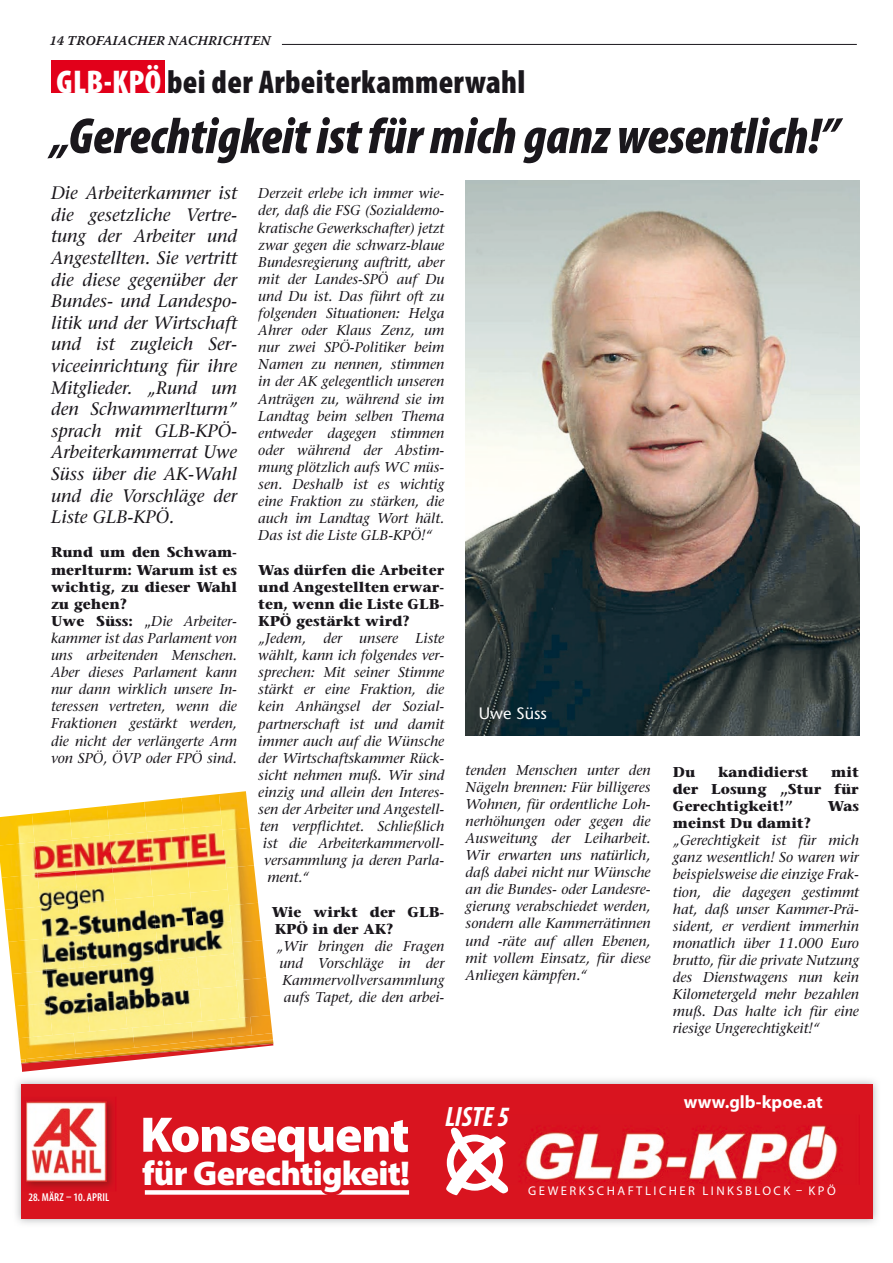
<style>
.page{position:relative;width:893px;height:1263px;background:#fff}
.page>*{position:absolute;margin:0;border:0;box-sizing:border-box;transform-origin:0 0}
.t1{font:italic 900 condensed 51px "Myriad Pro";color:#1a171c}
.t2{font:900 50.4px "Myriad Pro";letter-spacing:-.02em;color:#fff}
.t3{font:900 34.5px "Myriad Pro";letter-spacing:-.02em;color:#fff}
.t4{font:900 condensed 33px "Myriad Pro";letter-spacing:.01em;color:#1a171c}
.t5{font:italic 700 condensed 28.05px "Myriad Pro";color:#fff}
.t6{font:italic 18px/21.6px "Stone Serif";color:#1a171c;text-align:justify}
.t7{font:700 18px "Myriad Pro";letter-spacing:.005em;color:#fff}
.t8{font:16.5px "Stone Sans";color:#fff}
.t9{font:italic 14.25px/17.1px "Stone Serif";color:#1a171c;text-align:justify}
.t10{font:700 14.25px/17.1px "Stone Serif";color:#1a171c;text-align:justify}
.t11{font:13.5px "Warnock Pro Semibold It Capt";letter-spacing:.01em;color:#1a171c}
.t12{font:12.6px "Myriad Pro";letter-spacing:.195em;color:#fff}
.t13{font:600 condensed 11.55px "Myriad Pro";letter-spacing:.01em;color:#fff}
.t14{font:600 10.8px "Myriad Pro";color:#fff}
.t15{font:600 8.1px "Myriad Pro";color:#fff}
.s1{color:#fff}
.s2{font-weight:700;font-style:normal}
.s3{font-style:normal}
</style>
<div class="page">
<hr style="left:282px;top:44px;width:575px;height:1px;background:#1a171c">
<div style="left:52px;top:60px;width:113px;height:33px;background:#e2001a"></div>
<img style="left:466px;top:181px;width:394px;height:555px">
<img style="left:16px;top:1080px;width:862px;height:144px">
<div style="left:21px;top:1084px;width:851px;height:135px;background:#d9141f"></div>
<div style="left:145px;top:1190px;width:264px;height:5px;background:#fff"></div>
<div style="left:321px;top:1181px;width:22px;height:14px;background:#d91421;border-radius:50%"></div>
<img style="left:519px;top:1125px;width:324px;height:59px">
<img style="left:25px;top:1100px;width:88px;height:88px">
<img style="left:26px;top:1101px;width:81px;height:80px">
<svg style="left:446px;top:1127px;width:63px;height:69px"></svg>
<img style="left:0;top:814px;width:32px;height:28px">
<img style="left:32px;top:810px;width:37px;height:32px">
<img style="left:69px;top:806px;width:38px;height:33px">
<img style="left:107px;top:802px;width:37px;height:33px">
<img style="left:144px;top:798px;width:38px;height:34px">
<img style="left:182px;top:794px;width:37px;height:34px">
<img style="left:219px;top:791px;width:31px;height:37px">
<img style="left:0;top:842px;width:35px;height:36px">
<img style="left:35px;top:839px;width:37px;height:35px">
<img style="left:72px;top:835px;width:37px;height:36px">
<img style="left:109px;top:832px;width:38px;height:35px">
<img style="left:147px;top:828px;width:37px;height:36px">
<img style="left:184px;top:825px;width:41px;height:35px">
<img style="left:222px;top:828px;width:32px;height:37px">
<img style="left:2px;top:874px;width:35px;height:35px">
<img style="left:37px;top:871px;width:38px;height:35px">
<img style="left:75px;top:867px;width:37px;height:36px">
<img style="left:112px;top:864px;width:38px;height:36px">
<img style="left:150px;top:860px;width:37px;height:36px">
<img style="left:187px;top:857px;width:41px;height:36px">
<img style="left:226px;top:865px;width:32px;height:38px">
<img style="left:5px;top:906px;width:35px;height:33px">
<img style="left:40px;top:903px;width:38px;height:36px">
<img style="left:78px;top:900px;width:37px;height:35px">
<img style="left:115px;top:896px;width:38px;height:36px">
<img style="left:153px;top:893px;width:37px;height:35px">
<img style="left:190px;top:889px;width:41px;height:36px">
<img style="left:229px;top:903px;width:33px;height:37px">
<img style="left:8px;top:939px;width:35px;height:35px">
<img style="left:43px;top:935px;width:38px;height:36px">
<img style="left:81px;top:932px;width:37px;height:35px">
<img style="left:118px;top:928px;width:38px;height:36px">
<img style="left:156px;top:925px;width:37px;height:35px">
<img style="left:193px;top:921px;width:41px;height:36px">
<img style="left:233px;top:940px;width:33px;height:37px">
<img style="left:12px;top:971px;width:34px;height:33px">
<img style="left:46px;top:967px;width:38px;height:36px">
<img style="left:84px;top:964px;width:37px;height:35px">
<img style="left:121px;top:960px;width:38px;height:36px">
<img style="left:159px;top:957px;width:37px;height:35px">
<img style="left:196px;top:953px;width:41px;height:36px">
<img style="left:236px;top:977px;width:34px;height:40px">
<img style="left:15px;top:1003px;width:34px;height:35px">
<img style="left:49px;top:999px;width:38px;height:34px">
<img style="left:87px;top:996px;width:37px;height:32px">
<img style="left:124px;top:992px;width:38px;height:36px">
<img style="left:162px;top:989px;width:37px;height:33px">
<img style="left:199px;top:986px;width:41px;height:31px">
<img style="left:19px;top:1033px;width:55px;height:26px">
<img style="left:74px;top:1028px;width:58px;height:9px">
<img style="left:132px;top:1022px;width:59px;height:15px">
<img style="left:191px;top:1017px;width:59px;height:20px">
<img style="left:250px;top:1015px;width:22px;height:18px">
<img style="left:25px;top:1037px;width:207px;height:7px">
<img style="left:231px;top:1033px;width:42px;height:10px">
<svg style="left:21px;top:1044px;width:253px;height:28px"></svg>
<p class="t11" style="left:50px;top:32px;width:222px">14 TROFAIACHER NACHRICHTEN</p>
<h3 class="t4" style="left:57px;top:61px;width:470px"><span class="s1">GLB-KPÖ</span> bei der Arbeiterkammerwahl</h3>
<h1 class="t1" style="left:51px;top:103px;width:789px">„Gerechtigkeit ist für mich ganz wesentlich!”</h1>
<p class="t9" style="left:258px;top:185px;width:188px">Derzeit erlebe ich immer wie&shy;der, daß die FSG (Sozialdemo&shy;kratische Gewerkschafter) jetzt zwar gegen die schwarz-blaue Bundesregierung auftritt, aber mit der Landes-SPÖ auf Du und Du ist. Das führt oft zu folgenden Situationen: Helga Ahrer oder Klaus Zenz, um nur zwei SPÖ-Politiker beim Namen zu nennen, stimmen in der AK gelegentlich unseren Anträgen zu, während sie im Landtag beim selben Thema entweder dagegen stimmen oder während der Abstim&shy;mung plötzlich aufs WC müs&shy;sen. Deshalb ist es wichtig eine Fraktion zu stärken, die auch im Landtag Wort hält.<br>Das ist die Liste GLB-KPÖ!“</p>
<p class="t10" style="left:258px;top:561px;width:188px">Was dürfen die Arbeiter und Angestellten erwar&shy;ten, wenn die Liste GLB-KPÖ gestärkt wird?</p>
<p class="t9" style="left:258px;top:629px;width:188px">„Jedem, der unsere Liste</p>
<p class="t9" style="left:258px;top:647px;width:188px">wählt, kann ich folgendes ver-</p>
<p class="t9" style="left:258px;top:664px;width:188px">sprechen: Mit seiner Stimme</p>
<p class="t9" style="left:258px;top:681px;width:188px">stärkt er eine Fraktion, die</p>
<p class="t9" style="left:258px;top:698px;width:187px">kein Anhängsel der Sozial-</p>
<p class="t9" style="left:258px;top:715px;width:188px">partnerschaft ist und damit</p>
<p class="t9" style="left:258px;top:732px;width:188px">immer auch auf die Wünsche</p>
<p class="t9" style="left:258px;top:749px;width:187px">der Wirtschaftskammer Rück-</p>
<p class="t9" style="left:258px;top:766px;width:187px">sicht nehmen muß. Wir sind</p>
<p class="t9" style="left:258px;top:783px;width:187px">einzig und allein den Interes-</p>
<p class="t9" style="left:258px;top:800px;width:187px">sen der Arbeiter und Angestell-</p>
<p class="t9" style="left:260px;top:818px;width:186px">ten verpflichtet. Schließlich</p>
<p class="t9" style="left:263px;top:835px;width:183px">ist die Arbeiterkammervoll-</p>
<p class="t9" style="left:264px;top:852px;width:182px">versammlung ja deren Parla-</p>
<p class="t9" style="left:267px;top:869px;width:44px">ment.“</p>
<p class="t10" style="left:272px;top:903px;width:174px">Wie wirkt der GLB-<br>KPÖ in der AK?</p>
<p class="t9" style="left:276px;top:937px;width:170px;text-align:center">„Wir bringen die Fragen und Vorschläge in der<br>Kammervollversammlung aufs Tapet, die den arbei-</p>
<p class="t6" style="left:51px;top:182px;width:188px">Die Arbeiterkammer ist die gesetzliche Vertre&shy;tung der Arbeiter und Angestellten. Sie vertritt die diese gegenüber der Bundes- und Landespo&shy;litik und der Wirtschaft und ist zugleich Ser&shy;viceeinrichtung für ihre Mitglieder. „Rund um den Schwammerlturm” sprach mit GLB-KPÖ-Arbeiterkammerrat Uwe Süss über die AK-Wahl und die Vorschläge der Liste GLB-KPÖ.</p>
<p class="t9" style="left:51px;top:544px;width:188px;text-align:left"><span class="s2">Rund um den Schwam&shy;merlturm: Warum ist es wichtig, zu dieser Wahl zu gehen?<br>Uwe Süss:</span> <span class="s3">„</span>Die Arbeiter&shy;kammer ist das Parlament von uns arbeitenden Menschen.<br>Aber dieses Parlament kann nur dann wirklich unsere In&shy;teressen vertreten, wenn die<br>Fraktionen gestärkt werden, die nicht der verlängerte Arm von SPÖ, ÖVP oder FPÖ sind.</p>
<p class="t8" style="left:479px;top:703px;width:70px">Uwe Süss</p>
<p class="t9" style="left:466px;top:761px;width:186px">tenden Menschen unter den Nägeln brennen: Für billigeres Wohnen, für ordentliche Loh&shy;nerhöhungen oder gegen die Ausweitung der Leiharbeit.<br>Wir erwarten uns natürlich, daß dabei nicht nur Wünsche an die Bundes- oder Landesre&shy;gierung verabschiedet werden, sondern alle Kammerrätinnen und -räte auf allen Ebenen, mit vollem Einsatz, für diese Anliegen kämpfen.“</p>
<p class="t10" style="left:673px;top:763px;width:24px">Du</p>
<p class="t10" style="left:718px;top:763px;width:92px">kandidierst</p>
<p class="t10" style="left:673px;top:763px;width:188px;text-indent:158px">mit der Losung „Stur für Gerechtigkeit!”</p>
<p class="t10" style="left:828px;top:797px;width:33px">Was</p>
<p class="t10" style="left:673px;top:814px;width:140px">meinst Du damit?</p>
<p class="t9" style="left:673px;top:832px;width:188px">„Gerechtigkeit ist für mich ganz wesentlich! So waren wir beispielsweise die einzige Frak&shy;tion, die dagegen gestimmt hat, daß unser Kammer-Prä&shy;sident, er verdient immerhin monatlich über 11.000 Euro brutto, für die private Nutzung des Dienstwagens nun kein Kilometergeld mehr bezahlen muß. Das halte ich für eine riesige Ungerechtigkeit!“</p>
<h2 class="t2" style="left:140px;top:1101px;width:271px">Konsequent</h2>
<h3 class="t3" style="left:142px;top:1151px;width:269px">für Gerechtigkeit!</h3>
<p class="t14" style="left:110px;top:1126px;width:90px;rotate:-6deg">28. März – 10. April</p>
<p class="t15" style="left:127px;top:1143px;width:60px;rotate:-6deg">www.glb-kpoe.at</p>
<p class="t13" style="left:29px;top:1190px;width:82px">28. MÄRZ - 10. APRIL</p>
<h3 class="t5" style="left:445px;top:1099px;width:66px">LISTE 5</h3>
<p class="t7" style="left:684px;top:1090px;width:140px">www.glb-kpoe.at</p>
<p class="t12" style="left:528px;top:1183px;width:309px">GEWERKSCHAFTLICHER LINKSBLOCK -KPÖ</p>
</div>
